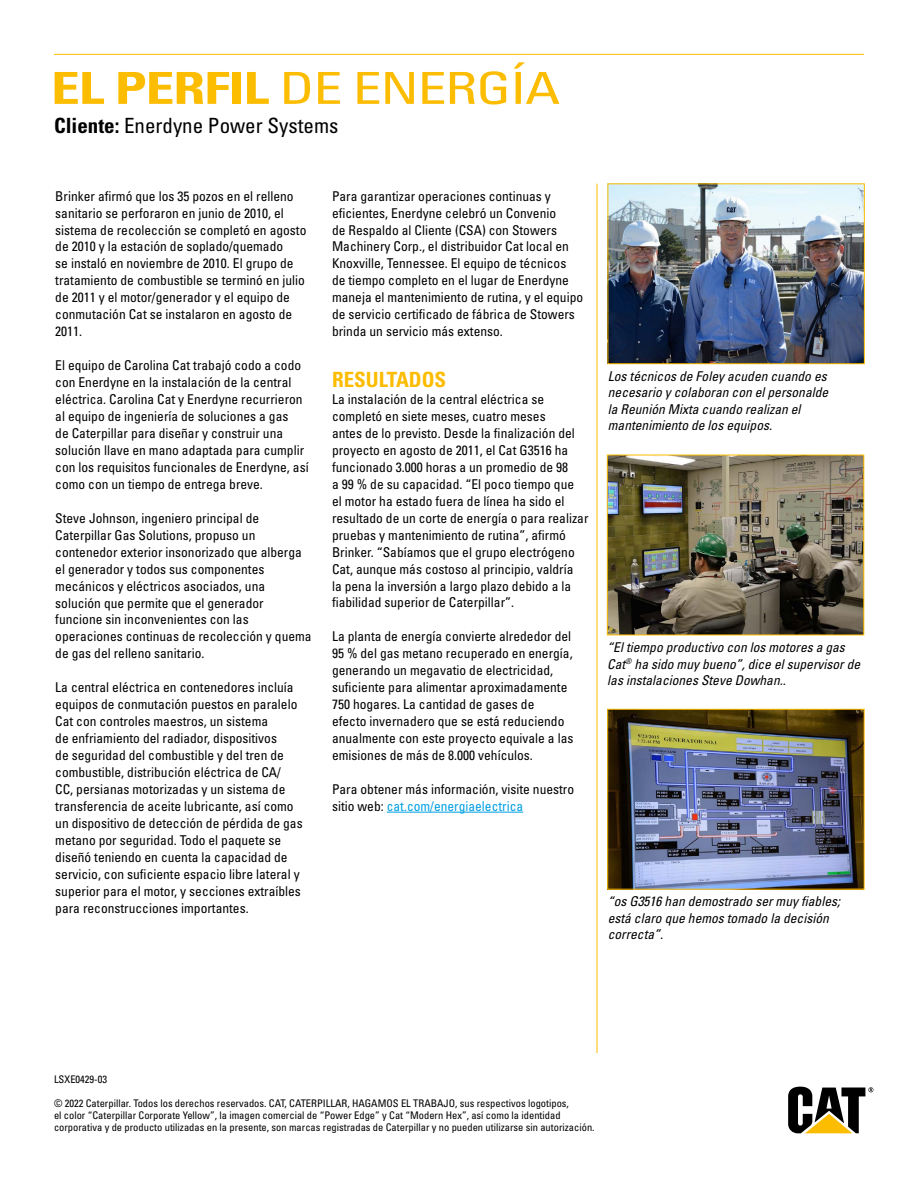
<style>
.page{position:relative;width:918px;height:1188px;background:#fff}
.page>*{position:absolute;margin:0;border:0;box-sizing:border-box;transform-origin:0 0}
.t1{font:condensed 44.1px "Univers LT Std";letter-spacing:-.02em;color:#fcbc00;scale:1.3 1}
.t2{font:condensed 21px "Univers LT Std";color:#000}
.t3{font:700 condensed 21px "Univers LT Std";color:#fcbc00}
.t4{font:condensed 13.5px/17px "Univers LT Std";color:#000}
.t5{font:italic condensed 13.5px/16.5px "Univers";color:#000}
.t6{font:condensed 10.5px/12px "Univers LT Std";color:#000}
.s1{font-weight:700}
.s2{color:#009fe3}
</style>
<div class="page">
<img style="left:610px;top:186px;width:253px;height:176px">
<div style="left:608px;top:184px;width:257px;height:180px;border:1px solid #fcbc00"></div>
<hr style="left:387px;top:812px;width:136px;height:1px;background:#009fe3">
<hr style="left:54px;top:54px;width:810px;height:1px;background:#fcbc00">
<hr style="left:597px;top:184px;width:1px;height:869px;background:#fcbc00">
<svg style="left:788px;top:1087px;width:85px;height:46px"></svg>
<img style="left:609px;top:457px;width:253px;height:176px">
<div style="left:607px;top:455px;width:257px;height:180px;border:1px solid #fcbc00"></div>
<img style="left:610px;top:711px;width:252px;height:176px">
<h1 class="t1" style="left:51px;top:60px;width:393px"><span class="s1">EL PERFIL</span> DE ENERGÍA</h1>
<h2 class="t2" style="left:54px;top:112px;width:286px"><span class="s1">Cliente:</span> Enerdyne Power Systems</h2>
<p class="t4" style="left:55px;top:187px;width:253px">Brinker afirmó que los 35 pozos en el relleno sanitario se perforaron en junio de 2010, el sistema de recolección se completó en agosto de 2010 y la estación de soplado/quemado<br>se instaló en noviembre de 2010. El grupo de tratamiento de combustible se terminó en julio de 2011 y el motor/generador y el equipo de conmutación Cat se instalaron en agosto de 2011.</p>
<p class="t4" style="left:55px;top:357px;width:255px">El equipo de Carolina Cat trabajó codo a codo con Enerdyne en la instalación de la central eléctrica. Carolina Cat y Enerdyne recurrieron al equipo de ingeniería de soluciones a gas<br>de Caterpillar para diseñar y construir una solución llave en mano adaptada para cumplir con los requisitos funcionales de Enerdyne, así como con un tiempo de entrega breve.</p>
<p class="t4" style="left:55px;top:509px;width:258px">Steve Johnson, ingeniero principal de Caterpillar Gas Solutions, propuso un contenedor exterior insonorizado que alberga el generador y todos sus componentes mecánicos y eléctricos asociados, una solución que permite que el generador funcione sin inconvenientes con las operaciones continuas de recolección y quema de gas del relleno sanitario.</p>
<p class="t4" style="left:55px;top:679px;width:249px">La central eléctrica en contenedores incluía equipos de conmutación puestos en paralelo Cat con controles maestros, un sistema<br>de enfriamiento del radiador, dispositivos<br>de seguridad del combustible y del tren de combustible, distribución eléctrica de CA/<br>CC, persianas motorizadas y un sistema de transferencia de aceite lubricante, así como un dispositivo de detección de pérdida de gas metano por seguridad. Todo el paquete se diseñó teniendo en cuenta la capacidad de servicio, con suficiente espacio libre lateral y superior para el motor, y secciones extraíbles para reconstrucciones importantes.</p>
<p class="t4" style="left:332px;top:187px;width:253px">Para garantizar operaciones continuas y eficientes, Enerdyne celebró un Convenio<br>de Respaldo al Cliente (CSA) con Stowers Machinery Corp., el distribuidor Cat local en Knoxville, Tennessee. El equipo de técnicos de tiempo completo en el lugar de Enerdyne maneja el mantenimiento de rutina, y el equipo de servicio certificado de fábrica de Stowers brinda un servicio más extenso.</p>
<h2 class="t3" style="left:332px;top:367px;width:116px">RESULTADOS</h2>
<p class="t4" style="left:332px;top:391px;width:258px">La instalación de la central eléctrica se completó en siete meses, cuatro meses<br>antes de lo previsto. Desde la finalización del proyecto en agosto de 2011, el Cat G3516 ha funcionado 3.000 horas a un promedio de 98<br>a 99 % de su capacidad. “El poco tiempo que<br>el motor ha estado fuera de línea ha sido el resultado de un corte de energía o para realizar pruebas y mantenimiento de rutina”, afirmó Brinker. “Sabíamos que el grupo electrógeno Cat, aunque más costoso al principio, valdría<br>la pena la inversión a largo plazo debido a la fiabilidad superior de Caterpillar”.</p>
<p class="t4" style="left:332px;top:628px;width:243px">La planta de energía convierte alrededor del 95 % del gas metano recuperado en energía, generando un megavatio de electricidad, suficiente para alimentar aproximadamente 750 hogares. La cantidad de gases de<br>efecto invernadero que se está reduciendo anualmente con este proyecto equivale a las emisiones de más de 8.000 vehículos.</p>
<p class="t4" style="left:332px;top:780px;width:244px">Para obtener más información, visite nuestro sitio web: <span class="s2">cat.com/energiaelectrica</span></p>
<p class="t5" style="left:608px;top:368px;width:222px">Los técnicos de Foley acuden cuando es necesario y colaboran con el personalde la Reunión Mixta cuando realizan el mantenimiento de los equipos.</p>
<p class="t5" style="left:607px;top:639px;width:254px">“El tiempo productivo con los motores a gas<br>Cat<sup>®</sup> ha sido muy bueno”, dice el supervisor de las instalaciones Steve Dowhan..</p>
<p class="t5" style="left:608px;top:893px;width:234px">“os G3516 han demostrado ser muy fiables; está claro que hemos tomado la decisión correcta”.</p>
<p class="t6" style="left:54px;top:1073px;width:55px">LSXE0429-03</p>
<p class="t6" style="left:54px;top:1097px;width:542px">© 2022 Caterpillar. Todos los derechos reservados. CAT, CATERPILLAR, HAGAMOS EL TRABAJO, sus respectivos logotipos,<br>el color “Caterpillar Corporate Yellow”, la imagen comercial de “Power Edge” y Cat “Modern Hex”, así como la identidad corporativa y de producto utilizadas en la presente, son marcas registradas de Caterpillar y no pueden utilizarse sin autorización.</p>
</div>
